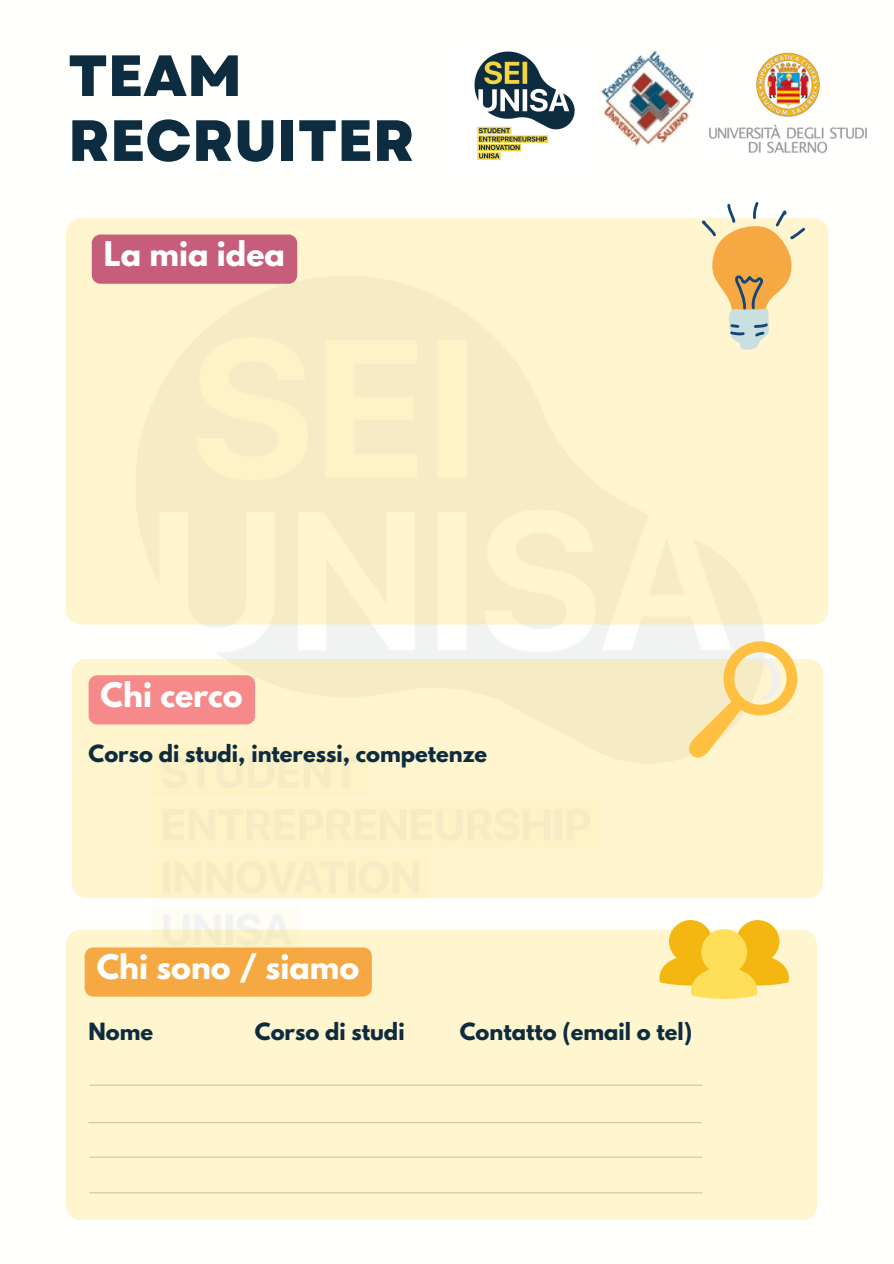
<style>
.page{position:relative;width:894px;height:1264px;background:#fff}
.page>*{position:absolute;margin:0;border:0;box-sizing:border-box;transform-origin:0 0}
.t1{font:800 58.05px "Garet";color:#0e2c40}
.t2{font:700 30px "League Spartan";color:#fff}
.t3{font:700 21px "League Spartan";color:#0e2c40}
</style>
<div class="page">
<img style="left:66px;top:247px;width:763px;height:752px">
<div style="left:66px;top:929px;width:750px;height:290px;background:#fff5ce;border-radius:15px"></div>
<div style="left:66px;top:218px;width:761px;height:406px;background:#fff5ce;border-radius:15px"></div>
<div style="left:71px;top:659px;width:751px;height:239px;background:#fff5ce;border-radius:15px"></div>
<svg style="left:701px;top:202px;width:104px;height:148px"></svg>
<img style="left:474px;top:51px;width:101px;height:109px">
<svg style="left:685px;top:637px;width:116px;height:121px"></svg>
<svg style="left:659px;top:920px;width:129px;height:78px"></svg>
<hr style="left:88px;top:1122px;width:613px;height:1px;background:#000">
<hr style="left:89px;top:1156px;width:613px;height:1px;background:#000">
<hr style="left:89px;top:1192px;width:613px;height:1px;background:#000">
<hr style="left:89px;top:1084px;width:613px;height:1px;background:#000">
<img style="left:601px;top:50px;width:93px;height:96px">
<img style="left:709px;top:53px;width:158px;height:100px">
<div style="left:92px;top:234px;width:205px;height:50px;background:#c65d7b;border-radius:9px"></div>
<div style="left:89px;top:675px;width:166px;height:49px;background:#f68989;border-radius:9px"></div>
<div style="left:85px;top:947px;width:287px;height:49px;background:#f6a942;border-radius:9px"></div>
<p class="t1" style="left:68px;top:34px;width:175px">TEAM</p>
<p class="t1" style="left:68px;top:99px;width:348px">RECRUITER</p>
<p class="t2" style="left:104px;top:239px;width:183px">La mia idea</p>
<p class="t2" style="left:101px;top:680px;width:144px">Chi cerco</p>
<p class="t3" style="left:88px;top:743px;width:400px">Corso di studi, interessi, competenze</p>
<p class="t2" style="left:97px;top:952px;width:264px">Chi sono / siamo</p>
<p class="t3" style="left:88px;top:1021px;width:66px">Nome</p>
<p class="t3" style="left:255px;top:1021px;width:151px">Corso di studi</p>
<p class="t3" style="left:459px;top:1021px;width:234px">Contatto (email o tel)</p>
</div>
